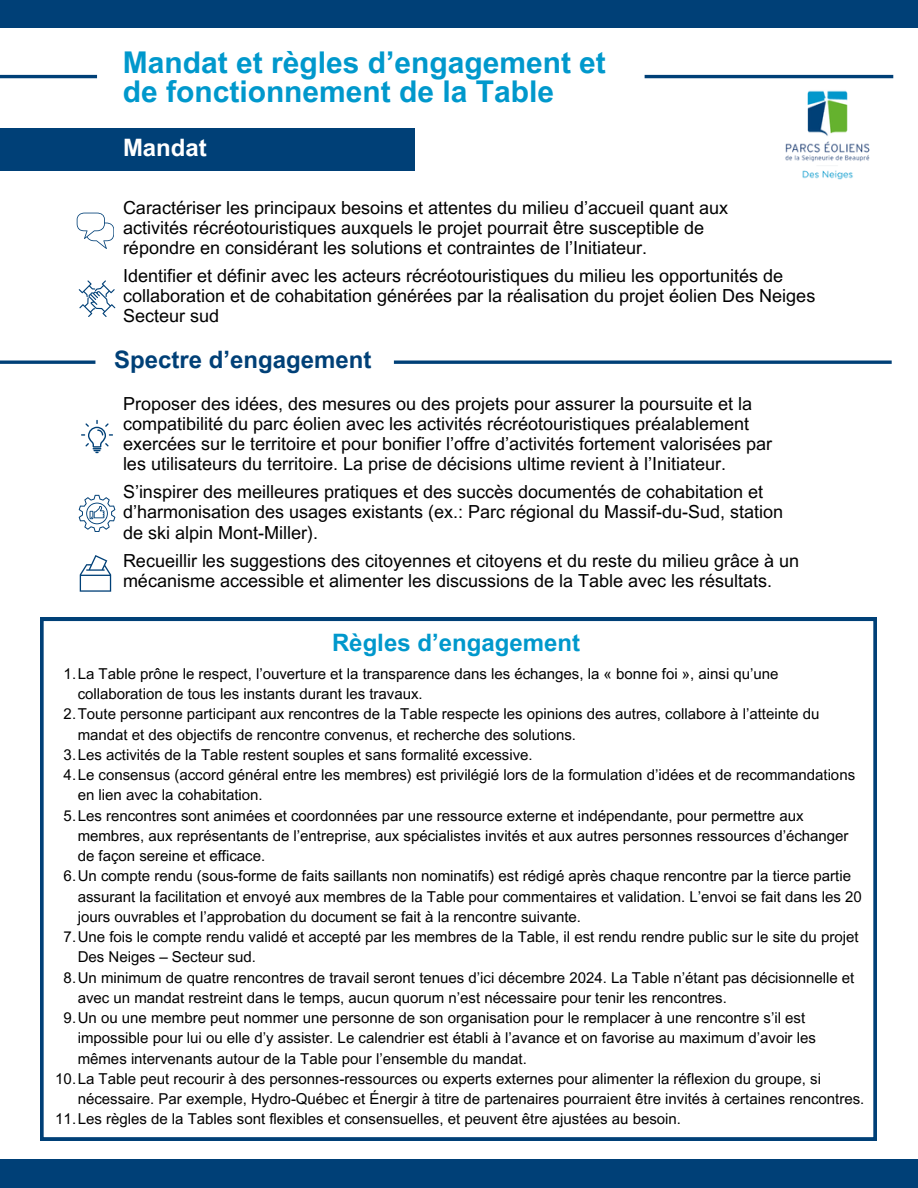
<style>
.page{position:relative;width:918px;height:1188px;background:#fff}
.page>*{position:absolute;margin:0;border:0;box-sizing:border-box;transform-origin:0 0}
.t1{font:700 30px/29.2px "Arial MT Pro";color:#0098cc}
.t2{font:700 24px "Arial MT Pro";color:#004077}
.t3{font:700 24px "Arial MT Pro";color:#0098cc}
.t4{font:700 24px "Arial MT Pro";color:#fff}
.t5{font:18px/20.2px "Arial MT Pro";color:#000}
.t6{font:15px/20.2px "Arial MT Pro";color:#000}
</style>
<div class="page">
<div style="left:0;top:128px;width:415px;height:43px;background:#004077"></div>
<hr style="left:0;top:361px;width:95px;height:3px;background:#004077">
<hr style="left:394px;top:361px;width:498px;height:3px;background:#004077">
<svg style="left:40px;top:618px;width:836px;height:523px"></svg>
<div style="left:0;top:0;width:918px;height:28px;background:#004077"></div>
<div style="left:0;top:1160px;width:918px;height:28px;background:#004077"></div>
<hr style="left:0;top:75px;width:97px;height:3px;background:#004077">
<hr style="left:645px;top:75px;width:248px;height:3px;background:#004077">
<img style="left:785px;top:90px;width:85px;height:90px">
<svg style="left:77px;top:213px;width:37px;height:36px"></svg>
<svg style="left:79px;top:280px;width:36px;height:37px"></svg>
<svg style="left:81px;top:420px;width:32px;height:33px"></svg>
<svg style="left:79px;top:495px;width:36px;height:37px"></svg>
<svg style="left:80px;top:555px;width:31px;height:37px"></svg>
<h3 class="t1" style="left:123px;top:51px;width:485px">Mandat et règles d’engagement et de fonctionnement de la Table</h3>
<h2 class="t4" style="left:123px;top:139px;width:85px">Mandat</h2>
<p class="t5" style="left:123px;top:200px;width:607px">Caractériser les principaux besoins et attentes du milieu d’accueil quant aux activités récréotouristiques auxquels le projet pourrait être susceptible de répondre en considérant les solutions et contraintes de l’Initiateur.</p>
<p class="t5" style="left:123px;top:268px;width:694px">Identifier et définir avec les acteurs récréotouristiques du milieu les opportunités de collaboration et de cohabitation générées par la réalisation du projet éolien Des Neiges<br>Secteur sud</p>
<p class="t2" style="left:114px;top:350px;width:259px">Spectre d’engagement</p>
<h3 class="t5" style="left:123px;top:395px;width:651px">Proposer des idées, des mesures ou des projets pour assurer la poursuite et la compatibilité du parc éolien avec les activités récréotouristiques préalablement exercées sur le territoire et pour bonifier l’offre d’activités fortement valorisées par les utilisateurs du territoire. La prise de décisions ultime revient à l’Initiateur.</h3>
<p class="t5" style="left:123px;top:484px;width:662px">S’inspirer des meilleures pratiques et des succès documentés de cohabitation et d’harmonisation des usages existants (ex.: Parc régional du Massif-du-Sud, station de ski alpin Mont-Miller).</p>
<p class="t5" style="left:123px;top:552px;width:678px">Recueillir les suggestions des citoyennes et citoyens et du reste du milieu grâce à un mécanisme accessible et alimenter les discussions de la Table avec les résultats.</p>
<p class="t3" style="left:332px;top:634px;width:250px">Règles d’engagement</p>
<h1 class="t6" style="left:78px;top:665px;width:702px;text-indent:-14px">1.La Table prône le respect, l’ouverture et la transparence dans les échanges, la « bonne foi », ainsi qu’une collaboration de tous les instants durant les travaux.</h1>
<h2 class="t6" style="left:78px;top:706px;width:743px;text-indent:-14px">2.Toute personne participant aux rencontres de la Table respecte les opinions des autres, collabore à l’atteinte du mandat et des objectifs de rencontre convenus, et recherche des solutions.</h2>
<p class="t6" style="left:64px;top:746px;width:471px">3.Les activités de la Table restent souples et sans formalité excessive.</p>
<p class="t6" style="left:78px;top:767px;width:779px;text-indent:-14px">4.Le consensus (accord général entre les membres) est privilégié lors de la formulation d’idées et de recommandations en lien avec la cohabitation.</p>
<p class="t6" style="left:78px;top:807px;width:772px;text-indent:-14px">5.Les rencontres sont animées et coordonnées par une ressource externe et indépendante, pour permettre aux membres, aux représentants de l’entreprise, aux spécialistes invités et aux autres personnes ressources d’échanger de façon sereine et efficace.</p>
<h3 class="t6" style="left:78px;top:868px;width:786px;text-indent:-14px">6.Un compte rendu (sous-forme de faits saillants non nominatifs) est rédigé après chaque rencontre par la tierce partie assurant la facilitation et envoyé aux membres de la Table pour commentaires et validation. L’envoi se fait dans les 20 jours ouvrables et l’approbation du document se fait à la rencontre suivante.</h3>
<h3 class="t6" style="left:78px;top:929px;width:782px;text-indent:-14px">7.Une fois le compte rendu validé et accepté par les membres de la Table, il est rendu rendre public sur le site du projet<br>Des Neiges – Secteur sud.</h3>
<h2 class="t6" style="left:78px;top:969px;width:778px;text-indent:-14px">8.Un minimum de quatre rencontres de travail seront tenues d’ici décembre 2024. La Table n’étant pas décisionnelle et avec un mandat restreint dans le temps, aucun quorum n’est nécessaire pour tenir les rencontres.</h2>
<p class="t6" style="left:78px;top:1010px;width:740px;text-indent:-14px">9.Un ou une membre peut nommer une personne de son organisation pour le remplacer à une rencontre s’il est impossible pour lui ou elle d’y assister. Le calendrier est établi à l’avance et on favorise au maximum d’avoir les mêmes intervenants autour de la Table pour l’ensemble du mandat.</p>
<p class="t6" style="left:78px;top:1070px;width:788px;text-indent:-22px">10.La Table peut recourir à des personnes-ressources ou experts externes pour alimenter la réflexion du groupe, si nécessaire. Par exemple, Hydro-Québec et Énergir à titre de partenaires pourraient être invités à certaines rencontres.</p>
<p class="t6" style="left:55px;top:1111px;width:627px">11.Les règles de la Tables sont flexibles et consensuelles, et peuvent être ajustées au besoin.</p>
</div>
